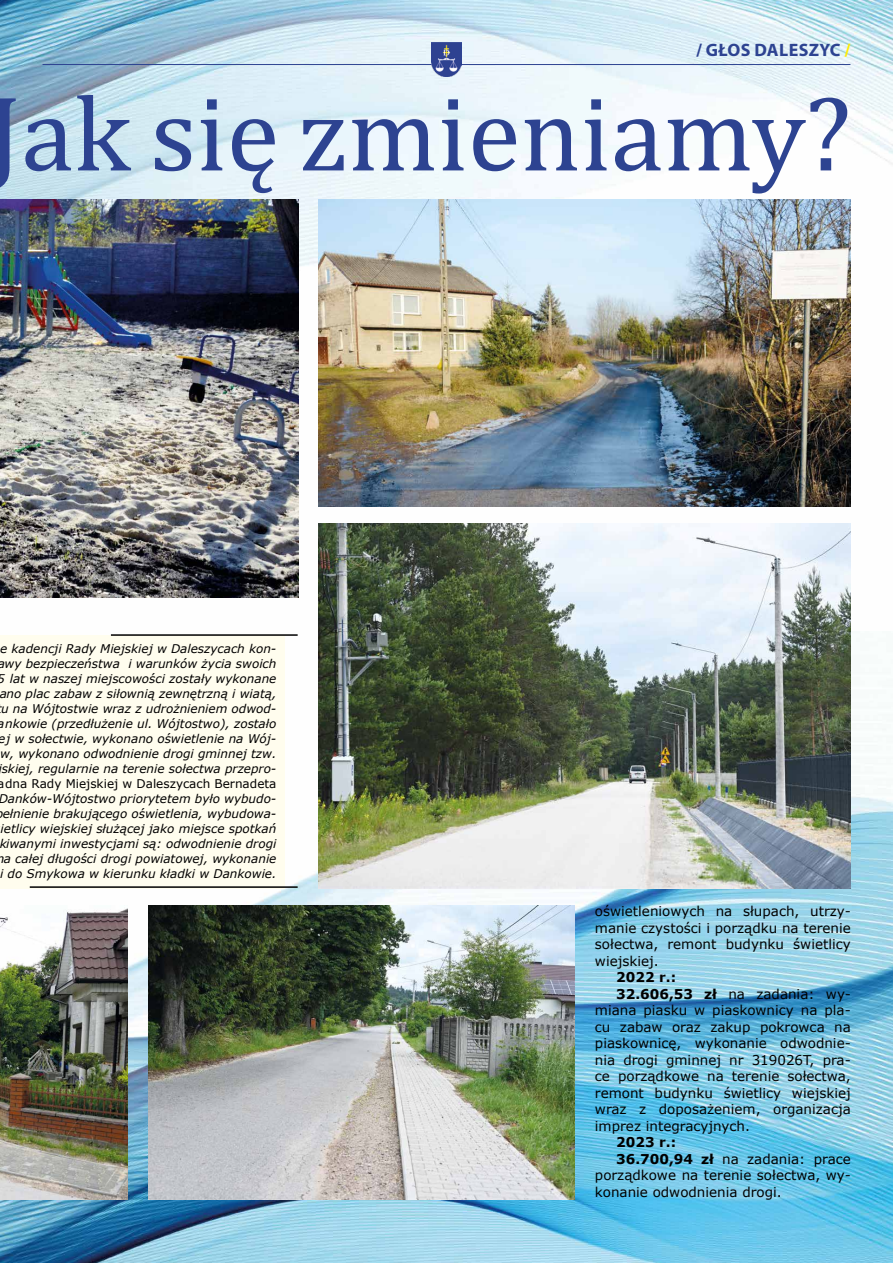
<style>
.page{position:relative;width:893px;height:1263px;background:#fff}
.page>*{position:absolute;margin:0;border:0;box-sizing:border-box;transform-origin:0 0}
.t1{font:108px "Cambria";color:#2d4391}
.t2{font:700 18px "Myriad Pro";letter-spacing:.02em;color:#2d4391}
.t3{font:13.5px/16.5px "Verdana";color:#000;text-align:justify}
.t4{font:700 13.5px "Verdana";color:#000}
.t5{font:italic 12px/15px "Verdana";color:#000;text-align:center}
.t6{font:12px "Verdana";color:#000}
.s1{color:#ffed00}
.s2{font-weight:700}
</style>
<div class="page">
<img style="left:0;top:0;width:893px;height:1263px">
<div style="left:0;top:635px;width:285px;height:253px;background:#fffdee"></div>
<hr style="left:111px;top:634px;width:187px;height:2px;background:#000">
<hr style="left:30px;top:886px;width:268px;height:2px;background:#000">
<hr style="left:43px;top:64px;width:807px;height:1px;background:#2d4391">
<img style="left:0;top:200px;width:298px;height:397px">
<img style="left:319px;top:200px;width:531px;height:306px">
<img style="left:319px;top:523px;width:531px;height:365px">
<img style="left:0;top:906px;width:128px;height:293px">
<img style="left:149px;top:906px;width:425px;height:293px">
<h2 class="t2" style="left:696px;top:38px;width:156px">/ GŁOS DALESZYC <span class="s1">/</span></h2>
<h1 class="t1" style="left:-12px;top:70px;width:865px">Jak się zmieniamy?</h1>
<p class="t5" style="left:-3px;top:641px;width:281px">e kadencji Rady Miejskiej w Daleszycach kon&shy;awy bezpieczeństwa i warunków życia swoich 5 lat w naszej miejscowości zostały wykonane ano plac zabaw z siłownią zewnętrzną i wiatą, u na Wójtostwie wraz z udrożnieniem odwod&shy;ankowie (przedłużenie ul. Wójtostwo), zostało ej w sołectwie, wykonano oświetlenie na Wój&shy;w, wykonano odwodnienie drogi gminnej tzw. skiej, regularnie na terenie sołectwa przepro-</p>
<p class="t6" style="left:-2px;top:775px;width:280px">adna Rady Miejskiej w Daleszycach Bernadeta</p>
<p class="t5" style="left:-1px;top:791px;width:279px">Danków-Wójtostwo priorytetem było wybudo&shy;ełnienie brakującego oświetlenia, wybudowa&shy;ietlicy wiejskiej służącej jako miejsce spotkań kiwanymi inwestycjami są: odwodnienie drogi a całej długości drogi powiatowej, wykonanie i do Smykowa w kierunku kładki w Dankowie.</p>
<p class="t3" style="left:595px;top:903px;width:257px">oświetleniowych na słupach, utrzy&shy;manie czystości i porządku na terenie sołectwa, remont budynku świetlicy wiejskiej.</p>
<p class="t4" style="left:616px;top:968px;width:62px">2022 r.:</p>
<p class="t3" style="left:616px;top:985px;width:236px"><span class="s2">32.606,53 zł</span> na zadania: wy-</p>
<p class="t3" style="left:595px;top:1002px;width:257px">miana piasku w piaskownicy na pla-</p>
<p class="t3" style="left:595px;top:1018px;width:257px">cu zabaw oraz zakup pokrowca na</p>
<p class="t3" style="left:595px;top:1035px;width:257px">piaskownicę, wykonanie odwodnie-</p>
<p class="t3" style="left:595px;top:1051px;width:257px">nia drogi gminnej nr 319026T, pra-</p>
<p class="t3" style="left:595px;top:1068px;width:257px">ce porządkowe na terenie sołectwa,</p>
<p class="t3" style="left:595px;top:1084px;width:257px">remont budynku świetlicy wiejskiej</p>
<p class="t3" style="left:595px;top:1101px;width:257px">wraz z doposażeniem, organizacja</p>
<p class="t3" style="left:595px;top:1117px;width:156px">imprez integracyjnych.</p>
<p class="t4" style="left:616px;top:1132px;width:62px">2023 r.:</p>
<p class="t3" style="left:616px;top:1150px;width:236px"><span class="s2">36.700,94 zł</span> na zadania: prace</p>
<p class="t3" style="left:595px;top:1167px;width:257px">porządkowe na terenie sołectwa, wy-</p>
<p class="t3" style="left:595px;top:1183px;width:188px">konanie odwodnienia drogi.</p>
</div>
